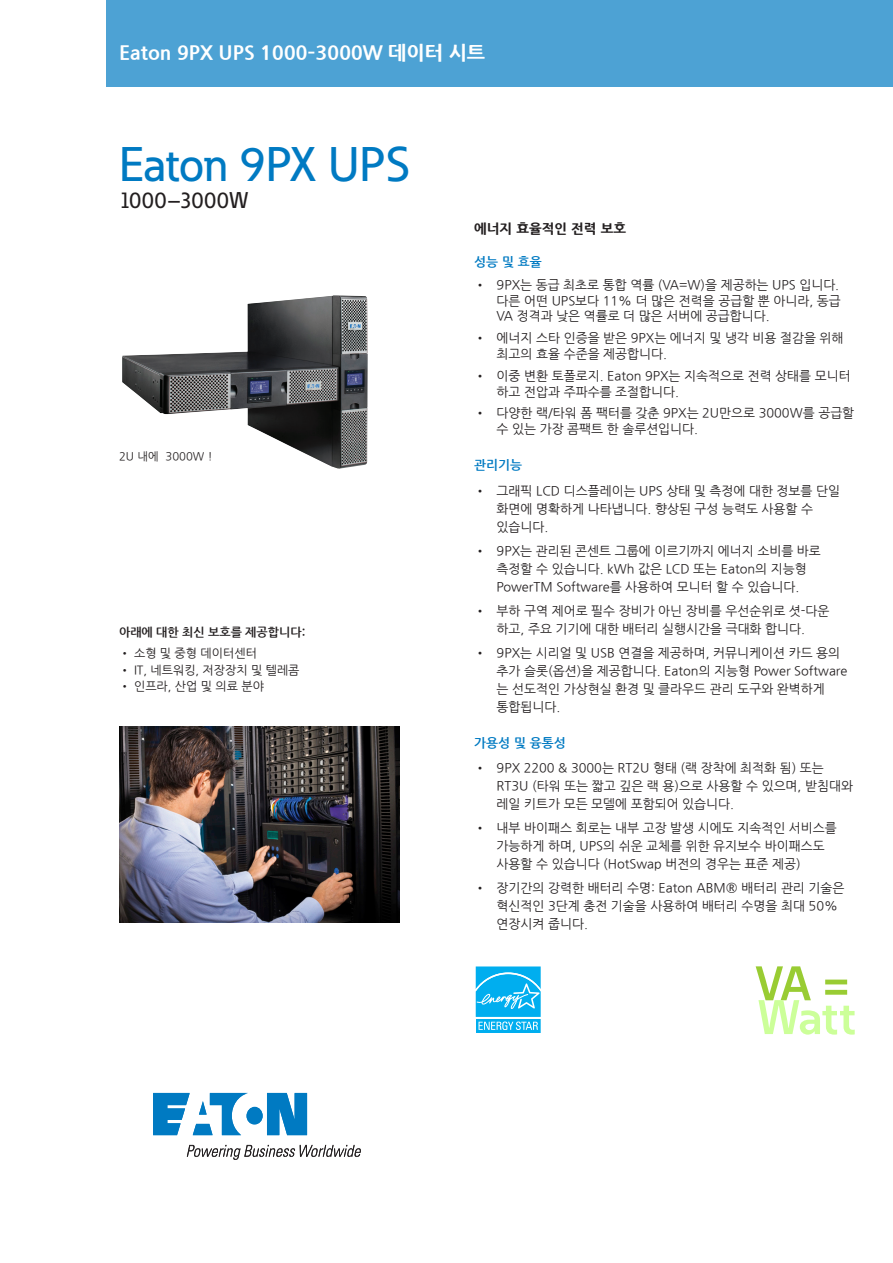
<style>
.page{position:relative;width:893px;height:1263px;background:#fff}
.page>*{position:absolute;margin:0;border:0;box-sizing:border-box;transform-origin:0 0}
.Headline{font:500 48px "Eaton";letter-spacing:-.005em;color:#007ac2}
.Body_Copy{font:500 22.5px "Eaton";letter-spacing:.02em;color:#231f20}
.Product_line{font:800 19.5px "Nanum Gothic";color:#fff}
.Body_Copy_Head{font:800 13.5px "Nanum Gothic";color:#231f20}
.t1{font:12.75px/18px "Nanum Gothic";color:#231f20}
.Body_Copy_Head-2{font:700 12.75px "Nanum Gothic";color:#007ac2}
.t2{font:12px "Nanum Gothic";color:#231f20}
.Subheadline__black{font:700 12px "Nanum Gothic";color:#231f20}
.Body_Copy-2{font:11.25px "Nanum Gothic";color:#231f20}
</style>
<div class="page">
<svg style="left:153px;top:1093px;width:154px;height:42px"></svg>
<svg style="left:187px;top:1145px;width:174px;height:15px"></svg>
<div style="left:107px;top:0;width:786px;height:86px;background:#4da2d4"></div>
<img style="left:122px;top:295px;width:246px;height:174px">
<img style="left:119px;top:726px;width:281px;height:197px">
<svg style="left:475px;top:966px;width:66px;height:67px"></svg>
<svg style="left:756px;top:966px;width:99px;height:69px"></svg>
<p class="Product_line" style="left:119px;top:42px;width:368px">Eaton 9PX UPS 1000–3000W 데이터 시트</p>
<p class="Headline" style="left:119px;top:135px;width:292px">Eaton 9PX UPS</p>
<p class="Body_Copy" style="left:119px;top:187px;width:131px">1000–3000W</p>
<p class="Body_Copy-2" style="left:119px;top:451px;width:95px">2U 내에 3000W !</p>
<p class="Subheadline__black" style="left:119px;top:626px;width:188px">아래에 대한 최신 보호를 제공합니다:</p>
<p class="t2" style="left:119px;top:647px;width:139px">• 소형 및 중형 데이터센터</p>
<p class="t2" style="left:119px;top:664px;width:182px">• IT, 네트워킹, 저장장치 및 텔레콤</p>
<p class="t2" style="left:119px;top:680px;width:146px">• 인프라, 산업 및 의료 분야</p>
<p class="Body_Copy_Head" style="left:474px;top:222px;width:154px">에너지 효율적인 전력 보호</p>
<p class="Body_Copy_Head-2" style="left:474px;top:255px;width:69px">성능 및 효율</p>
<p class="t1" style="left:497px;top:277px;width:346px;line-height:15.8px;text-indent:-22px">• 9PX는 동급 최초로 통합 역률 (VA=W)을 제공하는 UPS 입니다. 다른 어떤 UPS보다 11% 더 많은 전력을 공급할 뿐 아니라, 동급<br>VA 정격과 낮은 역률로 더 많은 서버에 공급합니다.</p>
<p class="t1" style="left:497px;top:330px;width:348px;line-height:15.8px;text-indent:-22px">• 에너지 스타 인증을 받은 9PX는 에너지 및 냉각 비용 절감을 위해 최고의 효율 수준을 제공합니다.</p>
<p class="t1" style="left:497px;top:368px;width:356px;line-height:15.8px;text-indent:-22px">• 이중 변환 토폴로지. Eaton 9PX는 지속적으로 전력 상태를 모니터 하고 전압과 주파수를 조절합니다.</p>
<p class="t1" style="left:497px;top:405px;width:359px;line-height:15.8px;text-indent:-22px">• 다양한 랙/타워 폼 팩터를 갖춘 9PX는 2U만으로 3000W를 공급할 수 있는 가장 콤팩트 한 솔루션입니다.</p>
<p class="Body_Copy_Head-2" style="left:474px;top:459px;width:49px">관리기능</p>
<p class="t1" style="left:497px;top:482px;width:345px;text-indent:-22px">• 그래픽 LCD 디스플레이는 UPS 상태 및 측정에 대한 정보를 단일 화면에 명확하게 나타냅니다. 향상된 구성 능력도 사용할 수 있습니다.</p>
<p class="t1" style="left:497px;top:542px;width:326px;text-indent:-22px">• 9PX는 관리된 콘센트 그룹에 이르기까지 에너지 소비를 바로 측정할 수 있습니다. kWh 값은 LCD 또는 Eaton의 지능형<br>PowerTM Software를 사용하여 모니터 할 수 있습니다.</p>
<p class="t1" style="left:474px;top:602px;width:357px;text-align:center">• 부하 구역 제어로 필수 장비가 아닌 장비를 우선순위로 셧-다운 하고, 주요 기기에 대한 배터리 실행시간을 극대화 합니다.</p>
<p class="t1" style="left:497px;top:644px;width:352px;text-indent:-22px">• 9PX는 시리얼 및 USB 연결을 제공하며, 커뮤니케이션 카드 용의 추가 슬롯(옵션)을 제공합니다. Eaton의 지능형 Power Software 는 선도적인 가상현실 환경 및 클라우드 관리 도구와 완벽하게 통합됩니다.</p>
<p class="Body_Copy_Head-2" style="left:474px;top:736px;width:93px">가용성 및 융통성</p>
<p class="t1" style="left:497px;top:759px;width:358px;text-indent:-22px">• 9PX 2200 &amp; 3000는 RT2U 형태 (랙 장착에 최적화 됨) 또는<br>RT3U (타워 또는 짧고 깊은 랙 용)으로 사용할 수 있으며, 받침대와 레일 키트가 모든 모델에 포함되어 있습니다.</p>
<p class="t1" style="left:497px;top:819px;width:342px;text-indent:-22px">• 내부 바이패스 회로는 내부 고장 발생 시에도 지속적인 서비스를 가능하게 하며, UPS의 쉬운 교체를 위한 유지보수 바이패스도 사용할 수 있습니다 (HotSwap 버전의 경우는 표준 제공)</p>
<p class="t1" style="left:497px;top:879px;width:349px;text-indent:-22px">• 장기간의 강력한 배터리 수명: Eaton ABM® 배터리 관리 기술은 혁신적인 3단계 충전 기술을 사용하여 배터리 수명을 최대 50% 연장시켜 줍니다.</p>
</div>
